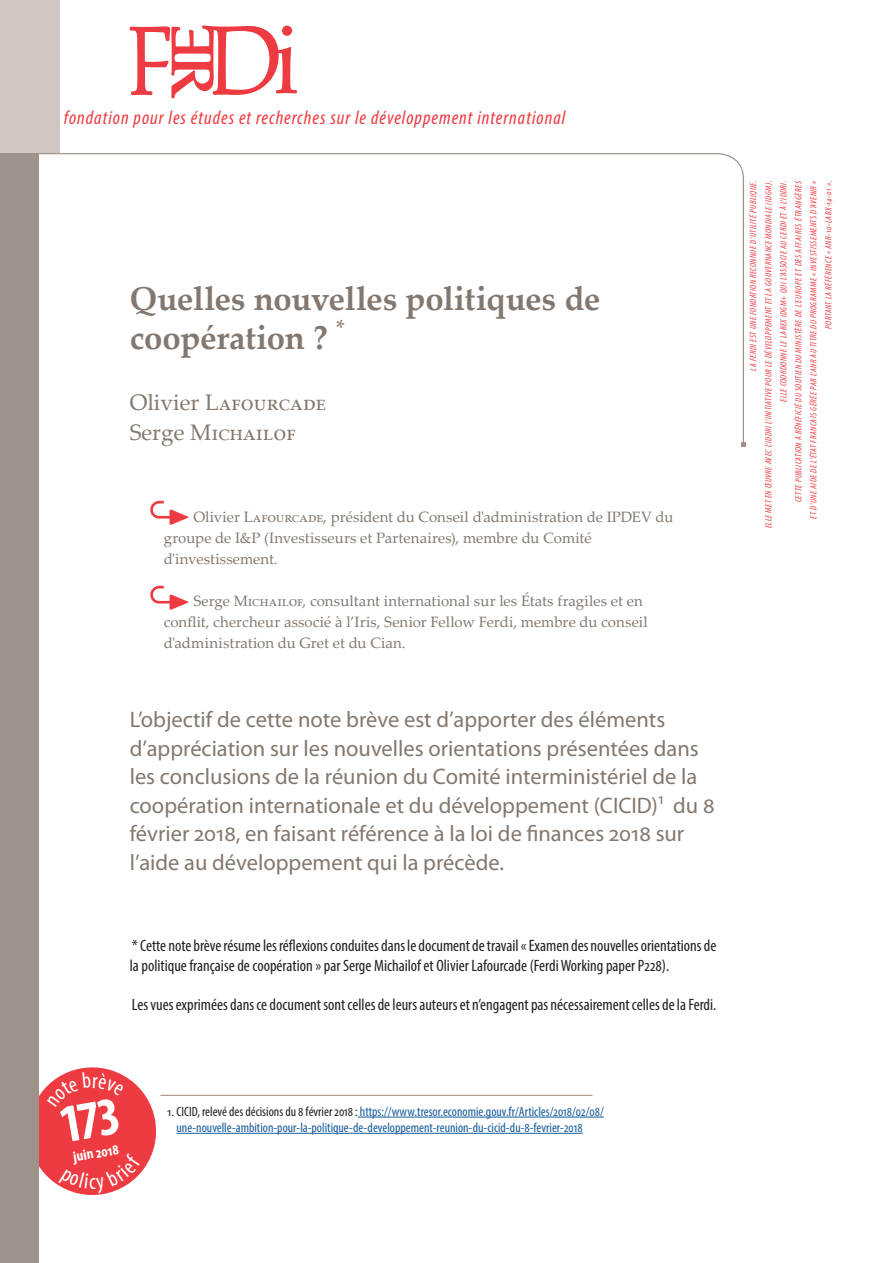
<style>
.page{position:relative;width:893px;height:1263px;background:#fff}
.page>*{position:absolute;margin:0;border:0;box-sizing:border-box;transform-origin:0 0}
.Titre_f{font:700 33px/39px "Palatino Linotype";letter-spacing:-.01em;color:#83786f}
.Début_texte{font:22.5px/28.5px "Myriad Pro";color:#83786f}
.Auteurs{font:22.5px "Palatino Linotype";color:#83786f}
.t1{font:condensed 22.5px "Myriad Pro";color:#fff}
.t2{font:italic condensed 19.5px "Myriad Pro";letter-spacing:.05em;color:#ee3a41}
.Abstract-texte{font:condensed 16.5px/19.8px "Myriad Pro";color:#231f20}
.Bio_auteurs{font:15px/21px "Palatino Linotype";color:#83786f}
.t3{font:700 condensed 15px "Myriad Pro";color:#fff}
.Notes-français{font:condensed 13.5px/16.2px "Myriad Pro";color:#175d9e}
.t4{font:italic condensed 9px/15px "Myriad Pro";letter-spacing:.05em;color:#ee3a41;text-align:right}
.s1{font-stretch:normal;font-size:12px;color:#231f20}
.s2{color:#231f20}
</style>
<div class="page">
<svg style="left:130px;top:25px;width:167px;height:73px"></svg>
<div style="left:0;top:0;width:60px;height:153px;background:#cfc6c2"></div>
<svg style="left:150px;top:586px;width:38px;height:24px"></svg>
<svg style="left:150px;top:501px;width:38px;height:24px"></svg>
<hr style="left:160px;top:1095px;width:432px;height:1px;background:#968980">
<hr style="left:358px;top:1117px;width:246px;height:1px;background:#175d9e">
<hr style="left:177px;top:1133px;width:406px;height:1px;background:#175d9e">
<div style="left:0;top:153px;width:38px;height:1110px;background:#9e928b"></div>
<svg style="left:38px;top:153px;width:706px;height:293px"></svg>
<svg style="left:741px;top:442px;width:5px;height:5px"></svg>
<svg style="left:38px;top:1062px;width:123px;height:138px"></svg>
<h3 class="t2" style="left:64px;top:106px;width:503px">fondation pour les études et recherches sur le développement international</h3>
<p class="Titre_f" style="left:130px;top:279px;width:472px">Quelles nouvelles politiques de coopération ? <sup>*</sup></p>
<p class="Auteurs" style="left:130px;top:386px;width:198px">Olivier Lafourcade</p>
<p class="Auteurs" style="left:130px;top:416px;width:168px">Serge Michailof</p>
<p class="Bio_auteurs" style="left:164px;top:506px;width:511px;text-indent:30px">Olivier Lafourcade, président du Conseil d'administration de IPDEV du groupe de I&amp;P (Investisseurs et Partenaires), membre du Comité d'investissement.</p>
<p class="Bio_auteurs" style="left:164px;top:590px;width:486px;text-indent:30px">Serge Michailof, consultant international sur les États fragiles et en conflit, chercheur associé à l’Iris, Senior Fellow Ferdi, membre du conseil d'administration du Gret et du Cian.</p>
<p class="Début_texte" style="left:130px;top:705px;width:586px">L’objectif de cette note brève est d’apporter des éléments d’appréciation sur les nouvelles orientations présentées dans les conclusions de la réunion du Comité interministériel de la coopération internationale et du développement (CICID)<sup>1</sup> du 8 février 2018, en faisant référence à la loi de finances 2018 sur l’aide au développement qui la précède.</p>
<p class="Abstract-texte" style="left:130px;top:935px;width:588px">* Cette note brève résume les réflexions conduites dans le document de travail « Examen des nouvelles orientations de la politique française de coopération » par Serge Michailof et Olivier Lafourcade (Ferdi Working paper P228).</p>
<p class="Abstract-texte" style="left:132px;top:994px;width:586px">Les vues exprimées dans ce document sont celles de leurs auteurs et n’engagent pas nécessairement celles de la Ferdi.</p>
<p class="t4" style="left:746px;top:528px;width:349px;rotate:-90deg">LA FERDI EST UNE FONDATION RECONNUE D’UTILITÉ PUBLIQUE.<br>ELLE MET EN ŒUVRE AVEC L’IDDRI L’INITIATIVE POUR LE DÉVELOPPEMENT ET LA GOUVERNANCE MONDIALE (IDGM).<br>ELLE COORDONNE LE LABEX IDGM+ QUI L’ASSOCIE AU CERDI ET À L’IDDRI.<br>CETTE PUBLICATION A BÉNÉFICIÉ DU SOUTIEN DU MINISTÈRE DE L'EUROPE ET DES AFFAIRES ÉTRANGÈRES<br>ET D’UNE AIDE DE L’ÉTAT FRANCAIS GÉRÉE PAR L’ANR AU TITRE DU PROGRAMME « INVESTISSEMENTS D’AVENIR » PORTANT LA RÉFÉRENCE « ANR-10-LABX-14-01 ».</p>
<p class="t3" style="left:72px;top:1147px;width:48px;rotate:-10deg">juin 2018</p>
<h2 class="t1" style="left:89px;top:1168px;width:8px">c</h2>
<p class="Notes-français" style="left:177px;top:1103px;width:429px;text-indent:-9px"><span class="s1">1.</span> <span class="s2">CICID, relevé des décisions du 8 février 2018 :</span> https://www.tresor.economie.gouv.fr/Articles/2018/02/08/ une-nouvelle-ambition-pour-la-politique-de-developpement-reunion-du-cicid-du-8-fevrier-2018</p>
</div>
